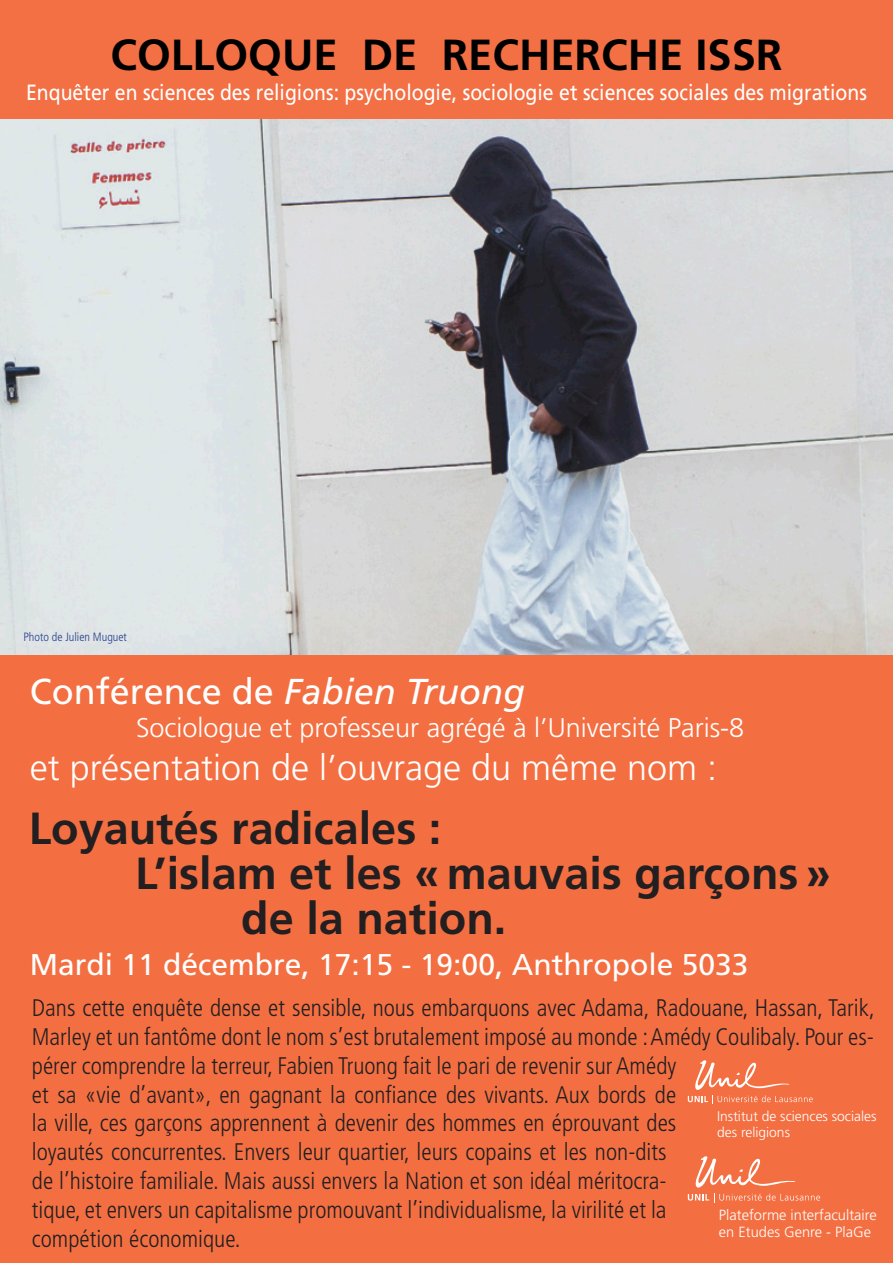
<style>
.page{position:relative;width:893px;height:1263px;background:#fff}
.page>*{position:absolute;margin:0;border:0;box-sizing:border-box;transform-origin:0 0}
.t1{font:700 45px "Frutiger LT Std";color:#231f20}
.t2{font:700 43.5px "Frutiger LT Std";color:#000}
.t3{font:300 36px "Frutiger LT Std";color:#fff}
.t4{font:36px "Frutiger LT Std";color:#fff}
.t5{font:30px "Frutiger LT Std";color:#fff}
.t6{font:300 27px "Frutiger LT Std";color:#fff}
.t7{font:300 condensed 24px/28.8px "Frutiger LT Std";color:#231f20}
.t8{font:22.05px "Frutiger LT Std";color:#fff;scale:.88 1}
.t9{font:300 14.7px/16.8px "Frutiger LT Std";color:#fff}
.t10{font:300 13.8px/15.9px "Frutiger LT Std";color:#fff}
.t11{font:300 condensed 12px "Frutiger LT Std";color:#253f8e}
.s1{font-style:italic}
</style>
<div class="page">
<div style="left:0;top:655px;width:893px;height:608px;background:#f36f42"></div>
<div style="left:0;top:0;width:893px;height:128px;background:#f36f44"></div>
<img style="left:0;top:119px;width:893px;height:536px">
<svg style="left:688px;top:1061px;width:125px;height:43px"></svg>
<svg style="left:688px;top:1157px;width:132px;height:46px"></svg>
<p class="t2" style="left:110px;top:29px;width:673px">COLLOQUE DE RECHERCHE ISSR</p>
<p class="t8" style="left:26px;top:79px;width:957px">Enquêter en sciences des religions: psychologie, sociologie et sciences sociales des migrations</p>
<p class="t11" style="left:23px;top:629px;width:105px">Photo de Julien Muguet</p>
<p class="t4" style="left:30px;top:671px;width:497px">Conférence de <span class="s1">Fabien Truong</span></p>
<p class="t6" style="left:136px;top:712px;width:610px">Sociologue et professeur agrégé à l’Université Paris-8</p>
<p class="t3" style="left:30px;top:747px;width:689px">et présentation de l’ouvrage du même nom :</p>
<p class="t1" style="left:29px;top:801px;width:414px">Loyautés radicales :</p>
<p class="t1" style="left:135px;top:846px;width:698px">L’islam et les « mauvais garçons »</p>
<p class="t1" style="left:241px;top:891px;width:267px">de la nation.</p>
<p class="t5" style="left:30px;top:947px;width:720px">Mardi 11 décembre, 17:15 - 19:00, Anthropole 5033</p>
<p class="t7" style="left:32px;top:994px;width:844px">Dans cette enquête dense et sensible, nous embarquons avec Adama, Radouane, Hassan, Tarik, Marley et un fantôme dont le nom s’est brutalement imposé au monde : Amédy Coulibaly. Pour es&shy;pérer comprendre la terreur, Fabien Truong fait le pari de revenir sur Amédy<br>et sa «vie d’avant», en gagnant la confiance des vivants. Aux bords de<br>la ville, ces garçons apprennent à devenir des hommes en éprouvant des<br>loyautés concurrentes. Envers leur quartier, leurs copains et les non-dits<br>de l’histoire familiale. Mais aussi envers la Nation et son idéal méritocra-<br>tique, et envers un capitalisme promouvant l’individualisme, la virilité et la<br>compétion économique.</p>
<p class="t10" style="left:717px;top:1108px;width:161px">Institut de sciences sociales des religions</p>
<p class="t9" style="left:719px;top:1207px;width:159px">Plateforme interfacultaire en Etudes Genre - PlaGe</p>
</div>
